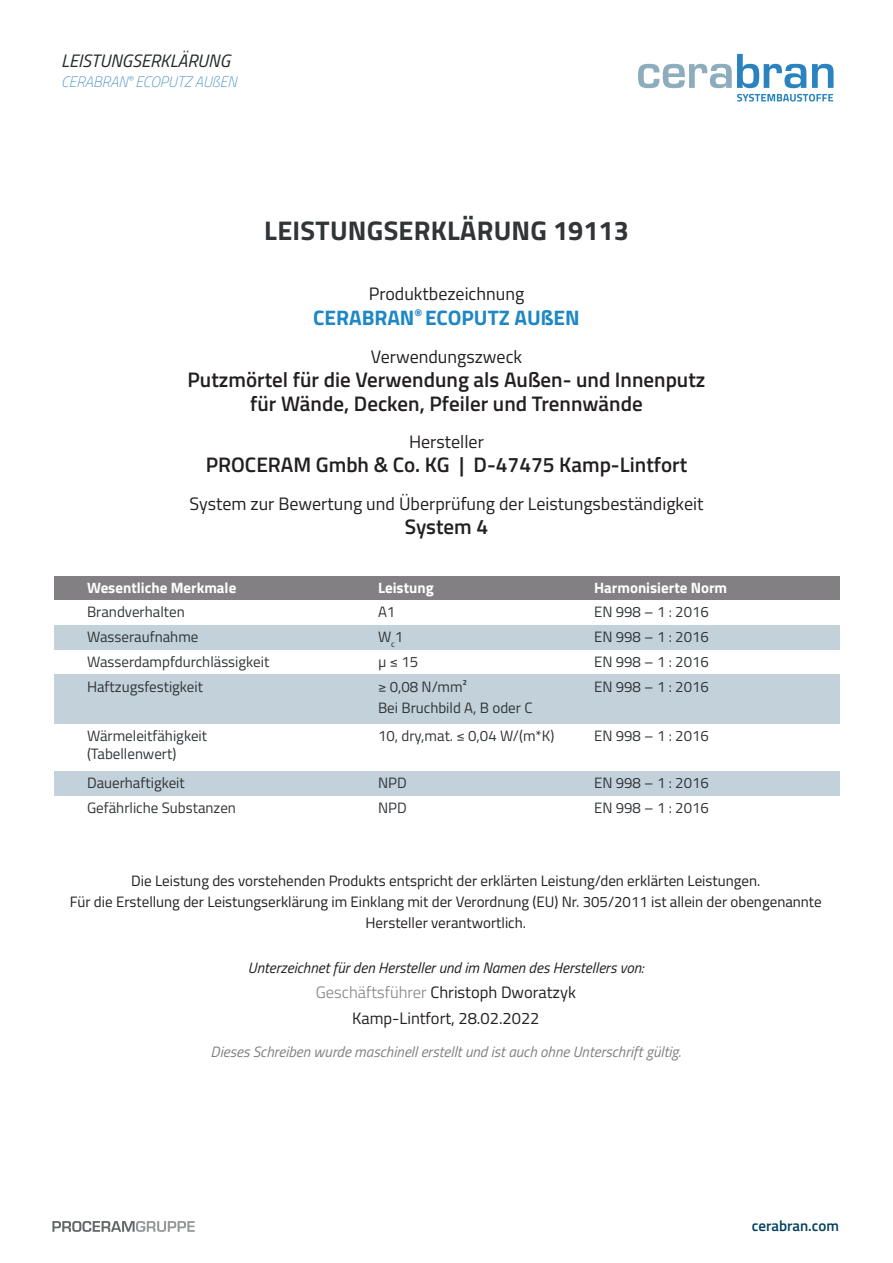
<style>
.page{position:relative;width:893px;height:1263px;background:#fff}
.page>*{position:absolute;margin:0;border:0;box-sizing:border-box;transform-origin:0 0}
.t1{font:700 27px "Titillium Web";letter-spacing:.01em;color:#313538}
.t2{font:600 21px/24px "Titillium Web";color:#231f20;text-align:center}
.t3{font:700 21px "Titillium Web";color:#1e87c4}
.t4{font:18px "Titillium Web";color:#231f20}
.t5{font:italic 18px "Titillium";color:#222727}
.t6{font:16.5px "Titillium Web";color:#231f20}
.t7{font:15px "Titillium Web";color:#313538}
.t8{font:15px/21px "Titillium Web";color:#231f20;text-align:center}
.t9{font:italic 15px "Titillium Web";color:#828082}
.t10{font:italic 15px "Titillium Web";color:#231f20}
.t11{font:700 15px "Titillium Web";color:#fff}
.t12{font:italic 100 15px "Titillium";color:#2a83be}
.t13{font:600 15px "Titillium Web";color:#02415e}
.s1{font-weight:300;color:#828082}
</style>
<div class="page">
<svg style="left:52px;top:1221px;width:143px;height:11px"></svg>
<svg style="left:638px;top:54px;width:168px;height:34px"></svg>
<svg style="left:812px;top:64px;width:21px;height:24px"></svg>
<svg style="left:737px;top:94px;width:96px;height:8px"></svg>
<div style="left:54px;top:576px;width:786px;height:24px;background:#828082"></div>
<div style="left:54px;top:625px;width:786px;height:25px;background:#c2d1da"></div>
<div style="left:54px;top:675px;width:786px;height:49px;background:#c2d1da"></div>
<div style="left:54px;top:771px;width:786px;height:25px;background:#c2d1da"></div>
<p class="t5" style="left:61px;top:48px;width:170px">LEISTUNGSERKLÄRUNG</p>
<p class="t12" style="left:61px;top:71px;width:177px">CERABRAN<sup>®</sup> ECOPUTZ AUßEN</p>
<p class="t1" style="left:264px;top:210px;width:366px">LEISTUNGSERKLÄRUNG 19113</p>
<p class="t4" style="left:369px;top:280px;width:157px">Produktbezeichnung</p>
<p class="t3" style="left:313px;top:302px;width:268px">CERABRAN<sup>®</sup> ECOPUTZ AUßEN</p>
<p class="t4" style="left:371px;top:343px;width:153px">Verwendungszweck</p>
<p class="t2" style="left:188px;top:366px;width:519px">Putzmörtel für die Verwendung als Außen- und Innenputz für Wände, Decken, Pfeiler und Trennwände</p>
<p class="t4" style="left:409px;top:429px;width:76px">Hersteller</p>
<p class="t2" style="left:206px;top:452px;width:483px">PROCERAM Gmbh &amp; Co. KG | D-47475 Kamp-Lintfort</p>
<p class="t4" style="left:190px;top:490px;width:515px">System zur Bewertung und Überprüfung der Leistungsbeständigkeit</p>
<p class="t2" style="left:405px;top:513px;width:85px">System 4</p>
<p class="t11" style="left:87px;top:576px;width:151px">Wesentliche Merkmale</p>
<p class="t11" style="left:378px;top:576px;width:57px">Leistung</p>
<p class="t11" style="left:594px;top:576px;width:135px">Harmonisierte Norm</p>
<p class="t7" style="left:87px;top:601px;width:99px">Brandverhalten</p>
<p class="t7" style="left:378px;top:601px;width:19px">A1</p>
<p class="t7" style="left:594px;top:601px;width:116px">EN 998 – 1 : 2016</p>
<p class="t7" style="left:87px;top:626px;width:113px">Wasseraufnahme</p>
<p class="t7" style="left:378px;top:626px;width:27px">W<sub>c</sub>1</p>
<p class="t7" style="left:594px;top:626px;width:116px">EN 998 – 1 : 2016</p>
<p class="t7" style="left:87px;top:651px;width:184px">Wasserdampfdurchlässigkeit</p>
<p class="t7" style="left:378px;top:651px;width:42px">µ ≤ 15</p>
<p class="t7" style="left:594px;top:651px;width:116px">EN 998 – 1 : 2016</p>
<p class="t7" style="left:87px;top:675px;width:118px">Haftzugsfestigkeit</p>
<p class="t7" style="left:378px;top:675px;width:90px">≥ 0,08 N/mm²</p>
<p class="t7" style="left:594px;top:675px;width:116px">EN 998 – 1 : 2016</p>
<p class="t7" style="left:378px;top:696px;width:156px">Bei Bruchbild A, B oder C</p>
<p class="t7" style="left:87px;top:725px;width:122px">Wärmeleitfähigkeit</p>
<p class="t7" style="left:378px;top:725px;width:178px">10, dry,mat. ≤ 0,04 W/(m*K)</p>
<p class="t7" style="left:594px;top:725px;width:116px">EN 998 – 1 : 2016</p>
<p class="t7" style="left:87px;top:743px;width:91px">(Tabellenwert)</p>
<p class="t7" style="left:87px;top:772px;width:99px">Dauerhaftigkeit</p>
<p class="t7" style="left:378px;top:772px;width:30px">NPD</p>
<p class="t7" style="left:594px;top:772px;width:116px">EN 998 – 1 : 2016</p>
<p class="t7" style="left:87px;top:797px;width:150px">Gefährliche Substanzen</p>
<p class="t7" style="left:378px;top:797px;width:30px">NPD</p>
<p class="t7" style="left:594px;top:797px;width:116px">EN 998 – 1 : 2016</p>
<p class="t8" style="left:131px;top:869px;width:631px">Die Leistung des vorstehenden Produkts entspricht der erklärten Leistung/den erklärten Leistungen.</p>
<p class="t8" style="left:70px;top:890px;width:753px">Für die Erstellung der Leistungserklärung im Einklang mit der Verordnung (EU) Nr. 305/2011 ist allein der obengenannte<br>Hersteller verantwortlich.</p>
<p class="t10" style="left:248px;top:957px;width:397px">Unterzeichnet für den Hersteller und im Namen des Herstellers von:</p>
<p class="t6" style="left:316px;top:980px;width:262px"><span class="s1">Geschäftsführer</span> Christoph Dworatzyk</p>
<p class="t6" style="left:352px;top:1006px;width:189px">Kamp-Lintfort, 28.02.2022</p>
<p class="t9" style="left:211px;top:1041px;width:472px">Dieses Schreiben wurde maschinell erstellt und ist auch ohne Unterschrift gültig.</p>
<p class="t13" style="left:752px;top:1214px;width:89px">cerabran.com</p>
</div>
